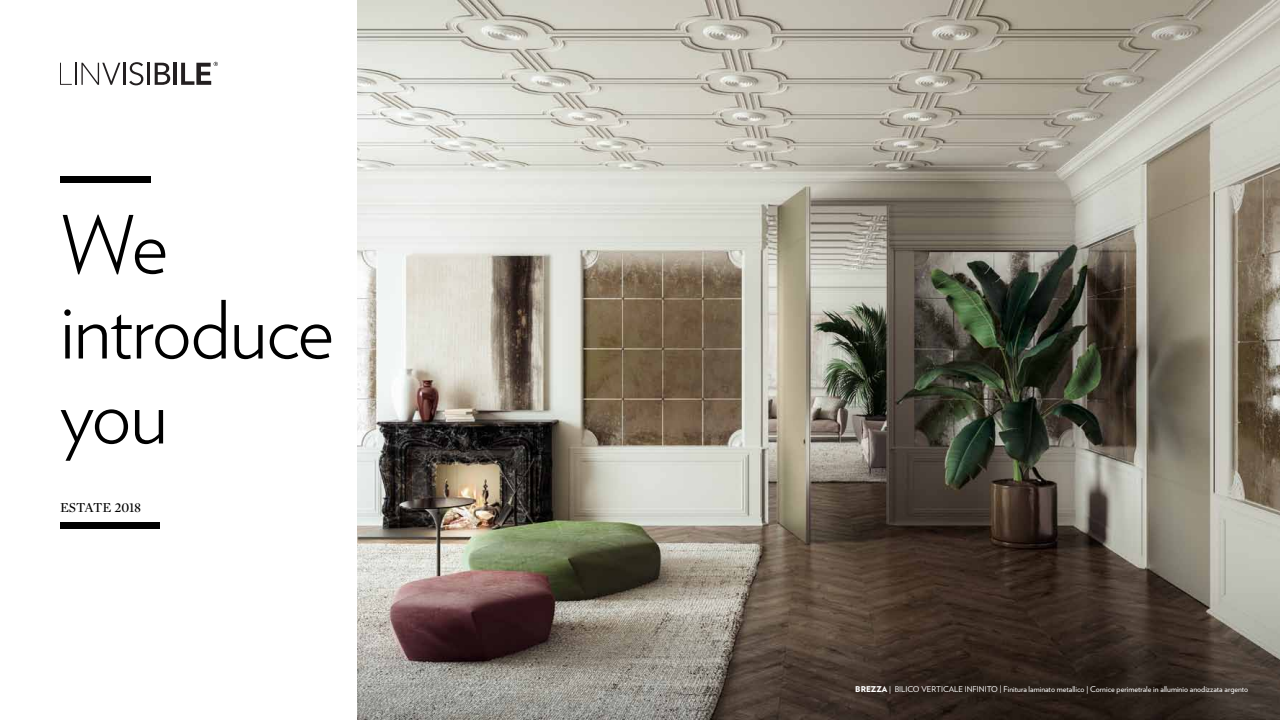
<style>
.page{position:relative;width:1280px;height:720px;background:#fff}
.page>*{position:absolute;margin:0;border:0;box-sizing:border-box;transform-origin:0 0}
.t1{font:300 80px/85px "Verlag";letter-spacing:-.02em;color:#000}
.t2{font:14px "Mercury Display Roman SC";letter-spacing:-.02em;color:#000}
.t3{font:8px "Verlag";color:#fff}
.s1{font-weight:900}
</style>
<div class="page">
<img style="left:357px;top:0;width:923px;height:720px">
<div style="left:60px;top:176px;width:90px;height:6px;background:#000"></div>
<div style="left:60px;top:522px;width:100px;height:7px;background:#000"></div>
<hr style="left:123px;top:63px;width:3px;height:22px;background:#231f20">
<svg style="left:129px;top:62px;width:14px;height:23px"></svg>
<hr style="left:148px;top:63px;width:2px;height:22px;background:#231f20">
<svg style="left:155px;top:63px;width:15px;height:22px"></svg>
<svg style="left:60px;top:63px;width:12px;height:22px"></svg>
<hr style="left:75px;top:63px;width:2px;height:22px;background:#231f20">
<svg style="left:81px;top:63px;width:39px;height:22px"></svg>
<hr style="left:173px;top:63px;width:4px;height:22px;background:#231f20">
<svg style="left:181px;top:62px;width:37px;height:23px"></svg>
<h1 class="t1" style="left:60px;top:198px;width:276px">We introduce you</h1>
<h2 class="t2" style="left:60px;top:499px;width:82px">ESTATE 2018</h2>
<p class="t3" style="left:855px;top:684px;width:395px"><span class="s1">BREZZA</span> | bilico verticale infinito | Finitura laminato metallico | Cornice perimetrale in alluminio anodizzata argento</p>
</div>
